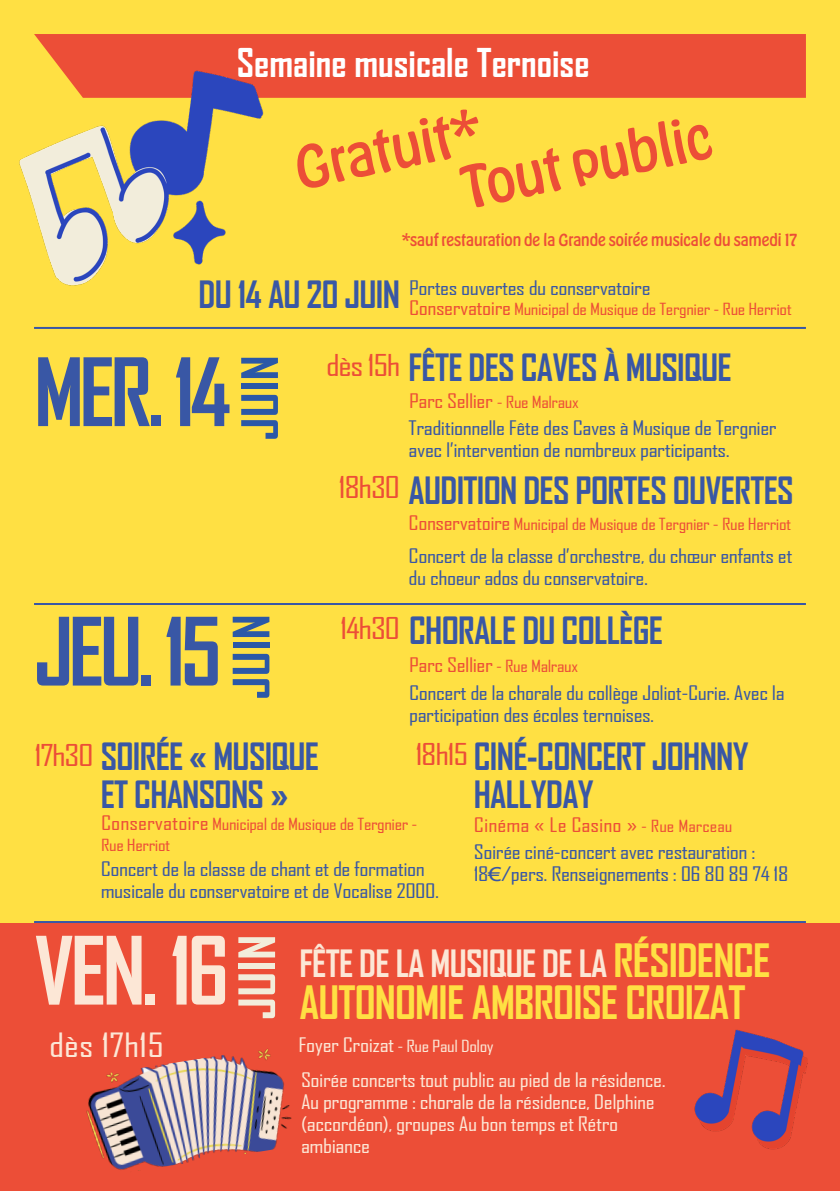
<style>
.page{position:relative;width:840px;height:1191px;background:#fff}
.page>*{position:absolute;margin:0;border:0;box-sizing:border-box;transform-origin:0 0}
.t1{font:700 90px "Agency FB";letter-spacing:-.05em;color:#3957a5}
.t2{font:700 90px "Agency FB";color:#fce7d6}
.t3{font:56px "Hobeaux";color:#ec4e37}
.t4{font:700 48px "Agency FB";letter-spacing:.01em;color:#2b58a7;scale:1.09 1}
.t5{font:700 48px "Agency FB";color:#f2eddb;scale:1.09 1}
.t6{font:700 44px "Agency FB";letter-spacing:-.02em;color:#ffe043}
.t7{font:700 38px "Agency FB";color:#fff}
.t8{font:700 36px/38px "Agency FB";letter-spacing:-.02em;color:#3957a5}
.t9{font:700 36px "Agency FB";letter-spacing:-.02em;color:#fce7d6}
.t10{font:32px "Agency FB";color:#fce7d6;scale:1.25 1}
.t11{font:28.8px "Agency FB";letter-spacing:-.04em;color:#ec4e37;scale:1.25 1}
.t12{font:19.2px/22px "Agency FB";letter-spacing:-.02em;color:#3957a5;scale:1.25 1}
.t13{font:19.2px/22px "Agency FB";letter-spacing:-.02em;color:#fce7d6;scale:1.25 1}
.t14{font:19.2px "Agency FB";letter-spacing:-.02em;color:#ec4e37;scale:1.25 1}
.t15{font:19.2px "Agency FB";color:#ec4e37;scale:1.25 1}
.t16{font:16px/20px "Agency FB";letter-spacing:-.02em;color:#ec4e37;scale:1.25 1}
.t17{font:16px "Hobeaux";color:#ec4e37}
.t18{font:16px "Agency FB";letter-spacing:-.02em;color:#fce7d6;scale:1.25 1}
.s1{font-size:19.2px}
.s2{font-size:16px}
.s3{font-family:"Arial"}
.s4{font-size:44px;color:#ffe043}
</style>
<div class="page">
<div style="left:0;top:0;width:839px;height:1191px;background:#ffe043"></div>
<div style="left:0;top:923px;width:839px;height:268px;background:#ec4e37"></div>
<div style="left:34px;top:34px;width:771px;height:64px;background:#ec4e37"></div>
<hr style="left:34px;top:603px;width:771px;height:2px;background:#3957a5">
<hr style="left:34px;top:921px;width:771px;height:2px;background:#3957a5">
<img style="left:19px;top:63px;width:360px;height:223px">
<img style="left:694px;top:1029px;width:114px;height:121px">
<img style="left:86px;top:1048px;width:206px;height:123px">
<hr style="left:34px;top:327px;width:771px;height:2px;background:#3957a5">
<p class="t7" style="left:237px;top:39px;width:354px">Semaine musicale Ternoise</p>
<p class="t3" style="left:287px;top:133px;width:190px;rotate:-12deg">Gratuit*</p>
<p class="t3" style="left:454px;top:152px;width:255px;rotate:-12deg">Tout public</p>
<p class="t17" style="left:401px;top:229px;width:396px">*sauf restauration de la Grande soirée musicale du samedi 17</p>
<p class="t8" style="left:198px;top:275px;width:203px">DU 14 AU 20 JUIN</p>
<p class="t12" style="left:409px;top:276px;width:194px">Portes ouvertes du conservatoire</p>
<p class="t16" style="left:409px;top:299px;width:307px"><span class="s1">Conservatoire</span> Municipal de Musique de Tergnier - Rue Herriot</p>
<p class="t1" style="left:34px;top:336px;width:199px">MER. 14</p>
<p class="t8" style="left:408px;top:347px;width:324px">FÊTE DES CAVES À MUSIQUE</p>
<p class="t11" style="left:326px;top:348px;width:61px">dès 15h</p>
<p class="t4" style="left:230px;top:440px;width:80px;rotate:-90deg">JUIN</p>
<p class="t14" style="left:409px;top:389px;width:137px">Parc Sellier <span class="s2">- Rue Malraux</span></p>
<p class="t12" style="left:408px;top:417px;width:296px">Traditionnelle Fête des Caves à Musique de Tergnier avec l’intervention de nombreux participants.</p>
<p class="t11" style="left:338px;top:469px;width:51px">18h30</p>
<p class="t8" style="left:408px;top:470px;width:386px">AUDITION DES PORTES OUVERTES</p>
<p class="t16" style="left:408px;top:513px;width:307px"><span class="s1">Conservatoire</span> Municipal de Musique de Tergnier - Rue Herriot</p>
<p class="t12" style="left:408px;top:544px;width:308px">Concert de la classe d’orchestre, du chœur enfants et du choeur ados du conservatoire.</p>
<p class="t1" style="left:34px;top:596px;width:189px">JEU. 15</p>
<p class="t8" style="left:409px;top:611px;width:255px">CHORALE DU COLLÈGE</p>
<p class="t12" style="left:409px;top:682px;width:302px">Concert de la chorale du collège Joliot-Curie. Avec la participation des écoles ternoises.</p>
<p class="t4" style="left:221px;top:699px;width:80px;rotate:-90deg">JUIN</p>
<p class="t11" style="left:340px;top:611px;width:49px">14h30</p>
<p class="t14" style="left:409px;top:653px;width:136px">Parc Sellier <span class="s2">- Rue Malraux</span></p>
<p class="t11" style="left:35px;top:737px;width:49px">17h30</p>
<p class="t8" style="left:101px;top:737px;width:220px">SOIRÉE « MUSIQUE<br>ET CHANSONS »</p>
<p class="t11" style="left:415px;top:736px;width:44px">18h15</p>
<p class="t16" style="left:101px;top:814px;width:254px"><span class="s1">Conservatoire</span> Municipal de Musique de Tergnier -<br>Rue Herriot</p>
<p class="t12" style="left:101px;top:858px;width:272px">Concert de la classe de chant et de formation musicale du conservatoire et de Vocalise 2000.</p>
<p class="t8" style="left:473px;top:737px;width:276px">CINÉ-CONCERT JOHNNY<br>HALLYDAY</p>
<p class="t12" style="left:473px;top:841px;width:226px">Soirée ciné-concert avec restauration :</p>
<p class="t12" style="left:473px;top:863px;width:253px">18<span class="s3">€</span>/pers. Renseignements : 06 80 89 74 18</p>
<p class="t15" style="left:473px;top:812px;width:208px">Cinéma « Le Casino » <span class="s2">- Rue Marceau</span></p>
<p class="t2" style="left:34px;top:914px;width:196px">VEN. 16</p>
<p class="t9" style="left:299px;top:940px;width:472px">FÊTE DE LA MUSIQUE DE LA <span class="s4">RÉSIDENCE</span></p>
<p class="t5" style="left:227px;top:1020px;width:80px;rotate:-90deg">JUIN</p>
<p class="t6" style="left:299px;top:974px;width:447px">AUTONOMIE AMBROISE CROIZAT</p>
<p class="t10" style="left:49px;top:1025px;width:93px">dès 17h15</p>
<p class="t18" style="left:298px;top:1036px;width:158px"><span class="s1">Foyer Croizat</span> - Rue Paul Doloy</p>
<p class="t13" style="left:301px;top:1068px;width:293px">Soirée concerts tout public au pied de la résidence.<br>Au programme : chorale de la résidence, Delphine (accordéon), groupes Au bon temps et Rétro ambiance</p>
</div>
